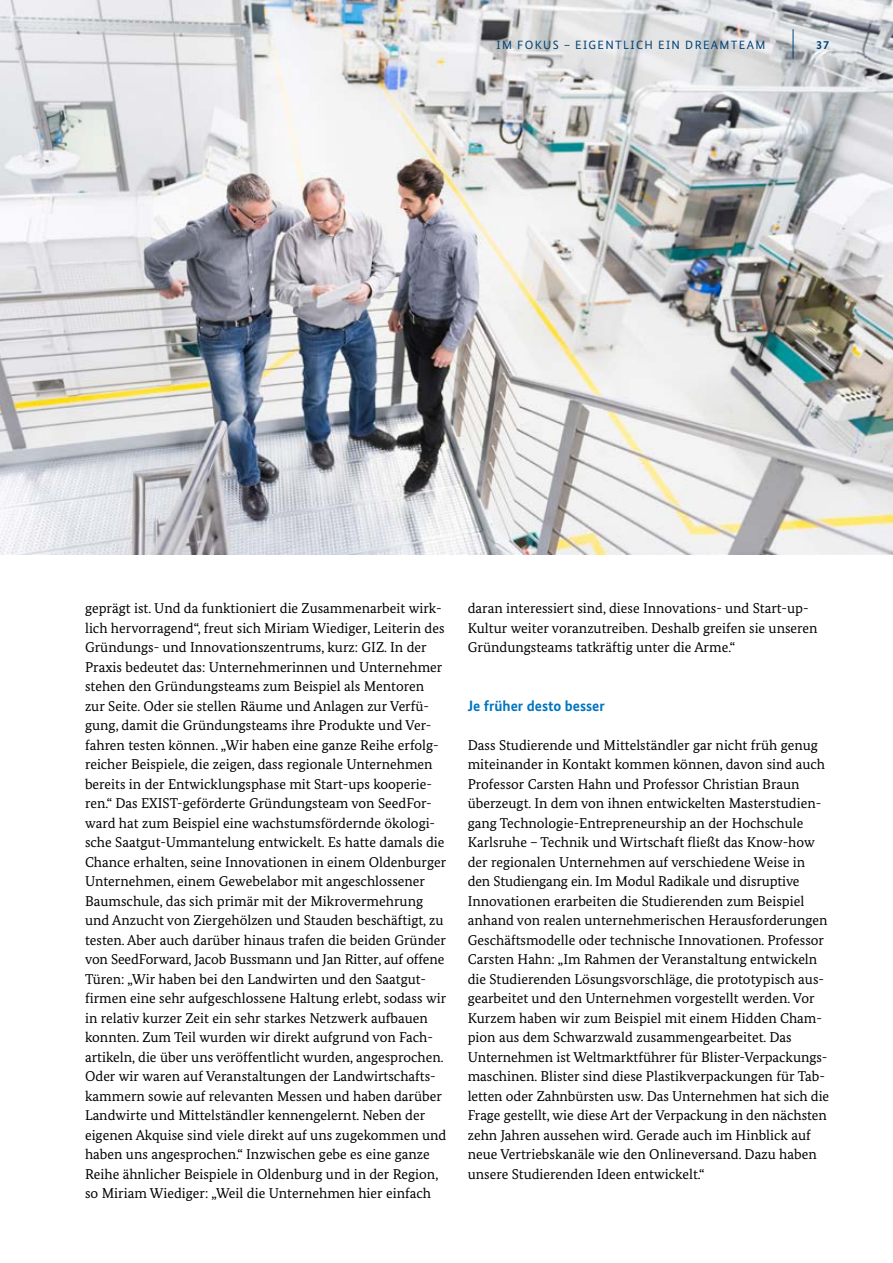
<style>
.page{position:relative;width:893px;height:1263px;background:#fff}
.page>*{position:absolute;margin:0;border:0;box-sizing:border-box;transform-origin:0 0}
.t1{font:700 15px "Bundes Sans";color:#0075be}
.t2{font:14.25px/19.5px "Bundes Serif";color:#000}
.t3{font:12px "Bundes Sans";letter-spacing:.11em;color:#004377}
.t4{font:700 12px "Bundes Sans";color:#004377}
</style>
<div class="page">
<img style="left:0;top:0;width:893px;height:554px">
<hr style="left:793px;top:29px;width:1px;height:30px;background:#004377">
<p class="t3" style="left:496px;top:37px;width:270px">IM FOKUS – EIGENTLICH EIN DREAMTEAM</p>
<p class="t4" style="left:816px;top:37px;width:15px">37</p>
<p class="t2" style="left:85px;top:599px;width:363px">geprägt ist. Und da funktioniert die Zusammenarbeit wirk&shy;lich hervorragend“, freut sich Miriam Wiediger, Leiterin des Gründungs- und Innovationszentrums, kurz: GIZ. In der Praxis bedeutet das: Unternehmerinnen und Unternehmer stehen den Gründungsteams zum Beispiel als Mentoren zur Seite. Oder sie stellen Räume und Anlagen zur Verfü&shy;gung, damit die Gründungsteams ihre Produkte und Ver&shy;fahren testen können. „Wir haben eine ganze Reihe erfolg&shy;reicher Beispiele, die zeigen, dass regionale Unternehmen bereits in der Entwicklungsphase mit Start-ups kooperie&shy;ren.“ Das EXIST-geförderte Gründungsteam von SeedFor&shy;ward hat zum Beispiel eine wachstumsfördernde ökologi&shy;sche Saatgut-Ummantelung entwickelt. Es hatte damals die Chance erhalten, seine Innovationen in einem Oldenburger Unternehmen, einem Gewebelabor mit angeschlossener Baumschule, das sich primär mit der Mikrovermehrung und Anzucht von Ziergehölzen und Stauden beschäftigt, zu testen. Aber auch darüber hinaus trafen die beiden Gründer von SeedForward, Jacob Bussmann und Jan Ritter, auf offene Türen: „Wir haben bei den Landwirten und den Saatgut&shy;firmen eine sehr aufgeschlossene Haltung erlebt, sodass wir in relativ kurzer Zeit ein sehr starkes Netzwerk aufbauen konnten. Zum Teil wurden wir direkt aufgrund von Fach&shy;artikeln, die über uns veröffentlicht wurden, angesprochen.<br>Oder wir waren auf Veranstaltungen der Landwirtschafts&shy;kammern sowie auf relevanten Messen und haben darüber Landwirte und Mittelständler kennengelernt. Neben der eigenen Akquise sind viele direkt auf uns zugekommen und haben uns angesprochen.“ Inzwischen gebe es eine ganze Reihe ähnlicher Beispiele in Oldenburg und in der Region, so Miriam Wiediger: „Weil die Unternehmen hier einfach</p>
<p class="t2" style="left:468px;top:598px;width:351px">daran interessiert sind, diese Innovations- und Start-up-<br>Kultur weiter voranzutreiben. Deshalb greifen sie unseren<br>Gründungsteams tatkräftig unter die Arme.“</p>
<h3 class="t1" style="left:468px;top:697px;width:139px">Je früher desto besser</h3>
<p class="t2" style="left:468px;top:735px;width:363px">Dass Studierende und Mittelständler gar nicht früh genug miteinander in Kontakt kommen können, davon sind auch Professor Carsten Hahn und Professor Christian Braun überzeugt. In dem von ihnen entwickelten Masterstudien&shy;gang Technologie-Entrepreneurship an der Hochschule Karlsruhe – Technik und Wirtschaft fließt das Know-how der regionalen Unternehmen auf verschiedene Weise in den Studiengang ein. Im Modul Radikale und disruptive Innovationen erarbeiten die Studierenden zum Beispiel anhand von realen unternehmerischen Herausforderungen Geschäftsmodelle oder technische Innovationen. Professor Carsten Hahn: „Im Rahmen der Veranstaltung entwickeln die Studierenden Lösungsvorschläge, die prototypisch aus&shy;gearbeitet und den Unternehmen vorgestellt werden. Vor Kurzem haben wir zum Beispiel mit einem Hidden Cham&shy;pion aus dem Schwarzwald zusammengearbeitet. Das Unternehmen ist Weltmarktführer für Blister-Verpackungs&shy;maschinen. Blister sind diese Plastikverpackungen für Tab&shy;letten oder Zahnbürsten usw. Das Unternehmen hat sich die Frage gestellt, wie diese Art der Verpackung in den nächsten zehn Jahren aussehen wird. Gerade auch im Hinblick auf neue Vertriebskanäle wie den Onlineversand. Dazu haben unsere Studierenden Ideen entwickelt.“</p>
</div>
